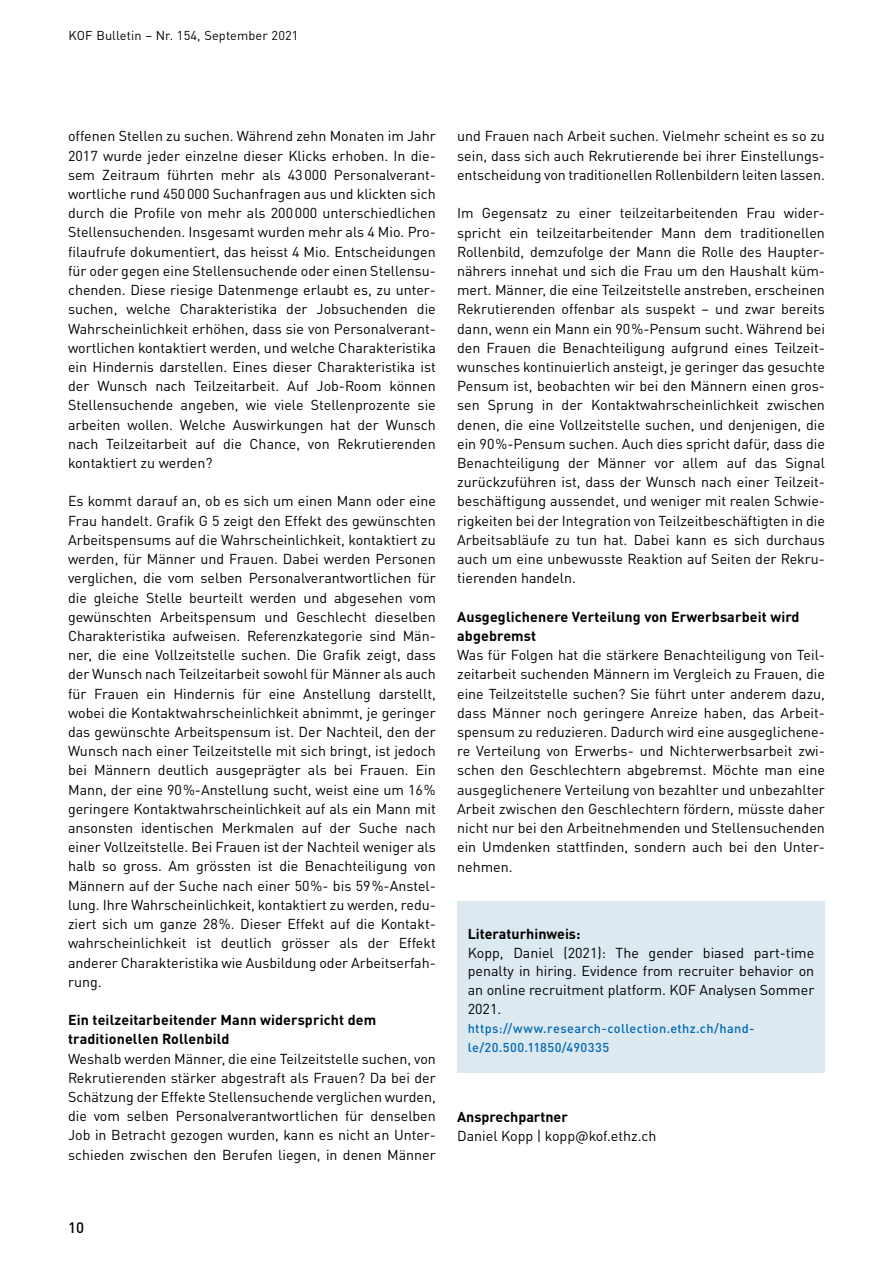
<style>
.page{position:relative;width:893px;height:1263px;background:#fff}
.page>*{position:absolute;margin:0;border:0;box-sizing:border-box;transform-origin:0 0}
.t1{font:500 15px "DIN Pro";color:#000}
.t2{font:14.25px/19.2px "DIN Pro";color:#000;text-align:justify}
.t3{font:700 14.25px/19.2px "DIN Pro";letter-spacing:.01em;color:#000}
.t4{font:500 12.75px/18.8px "DIN Pro";letter-spacing:.025em;color:#0069b4}
.t5{font:12.75px "DIN Pro";letter-spacing:.01em;color:#000}
</style>
<div class="page">
<div style="left:457px;top:901px;width:368px;height:23px;background:#dde9f0"></div>
<div style="left:457px;top:920px;width:368px;height:22px;background:#dde9f0"></div>
<div style="left:457px;top:939px;width:368px;height:78px;background:#dde9f0"></div>
<div style="left:457px;top:1014px;width:368px;height:40px;background:#dde9f0"></div>
<div style="left:457px;top:1051px;width:368px;height:22px;background:#dde9f0"></div>
<p class="t5" style="left:69px;top:25px;width:232px">KOF Bulletin – Nr. 154, September 2021</p>
<p class="t2" style="left:68px;top:125px;width:369px">offenen Stellen zu suchen. Während zehn Monaten im Jahr 2017 wurde jeder einzelne dieser Klicks erhoben. In die&shy;sem Zeitraum führten mehr als 43000 Personalverant&shy;wortliche rund 450000 Suchanfragen aus und klickten sich durch die Profile von mehr als 200000 unterschiedlichen Stellensuchenden. Insgesamt wurden mehr als 4 Mio. Pro&shy;filaufrufe dokumentiert, das heisst 4 Mio. Entscheidungen für oder gegen eine Stellensuchende oder einen Stellensu&shy;chenden. Diese riesige Datenmenge erlaubt es, zu unter&shy;suchen, welche Charakteristika der Jobsuchenden die Wahrscheinlichkeit erhöhen, dass sie von Personalverant&shy;wortlichen kontaktiert werden, und welche Charakteristika ein Hindernis darstellen. Eines dieser Charakteristika ist der Wunsch nach Teilzeitarbeit. Auf Job-Room können Stellensuchende angeben, wie viele Stellenprozente sie arbeiten wollen. Welche Auswirkungen hat der Wunsch nach Teilzeitarbeit auf die Chance, von Rekrutierenden kontaktiert zu werden?</p>
<p class="t2" style="left:68px;top:490px;width:369px">Es kommt darauf an, ob es sich um einen Mann oder eine Frau handelt. Grafik G 5 zeigt den Effekt des gewünschten Arbeitspensums auf die Wahrscheinlichkeit, kontaktiert zu werden, für Männer und Frauen. Dabei werden Personen verglichen, die vom selben Personalverantwortlichen für die gleiche Stelle beurteilt werden und abgesehen vom gewünschten Arbeitspensum und Geschlecht dieselben Charakteristika aufweisen. Referenzkategorie sind Män&shy;ner, die eine Vollzeitstelle suchen. Die Grafik zeigt, dass der Wunsch nach Teilzeitarbeit sowohl für Männer als auch für Frauen ein Hindernis für eine Anstellung darstellt, wobei die Kontaktwahrscheinlichkeit abnimmt, je geringer das gewünschte Arbeitspensum ist. Der Nachteil, den der Wunsch nach einer Teilzeitstelle mit sich bringt, ist jedoch bei Männern deutlich ausgeprägter als bei Frauen. Ein Mann, der eine 90%-Anstellung sucht, weist eine um 16% geringere Kontaktwahrscheinlichkeit auf als ein Mann mit ansonsten identischen Merkmalen auf der Suche nach einer Vollzeitstelle. Bei Frauen ist der Nachteil weniger als halb so gross. Am grössten ist die Benachteiligung von Männern auf der Suche nach einer 50%- bis 59%-Anstel&shy;lung. Ihre Wahrscheinlichkeit, kontaktiert zu werden, redu&shy;ziert sich um ganze 28%. Dieser Effekt auf die Kontakt&shy;wahrscheinlichkeit ist deutlich grösser als der Effekt anderer Charakteristika wie Ausbildung oder Arbeitserfah&shy;rung.</p>
<p class="t3" style="left:68px;top:1009px;width:310px">Ein teilzeitarbeitender Mann widerspricht dem traditionellen Rollenbild</p>
<p class="t2" style="left:68px;top:1047px;width:369px">Weshalb werden Männer, die eine Teilzeitstelle suchen, von Rekrutierenden stärker abgestraft als Frauen? Da bei der Schätzung der Effekte Stellensuchende verglichen wurden, die vom selben Personalverantwortlichen für denselben Job in Betracht gezogen wurden, kann es nicht an Unter&shy;schieden zwischen den Berufen liegen, in denen Männer</p>
<p class="t2" style="left:457px;top:125px;width:369px">und Frauen nach Arbeit suchen. Vielmehr scheint es so zu sein, dass sich auch Rekrutierende bei ihrer Einstellungs&shy;entscheidung von traditionellen Rollenbildern leiten lassen.</p>
<p class="t2" style="left:457px;top:202px;width:369px">Im Gegensatz zu einer teilzeitarbeitenden Frau wider&shy;spricht ein teilzeitarbeitender Mann dem traditionellen Rollenbild, demzufolge der Mann die Rolle des Haupter&shy;nährers innehat und sich die Frau um den Haushalt küm&shy;mert. Männer, die eine Teilzeitstelle anstreben, erscheinen Rekrutierenden offenbar als suspekt – und zwar bereits dann, wenn ein Mann ein 90%-Pensum sucht. Während bei den Frauen die Benachteiligung aufgrund eines Teilzeit&shy;wunsches kontinuierlich ansteigt, je geringer das gesuchte Pensum ist, beobachten wir bei den Männern einen gros&shy;sen Sprung in der Kontaktwahrscheinlichkeit zwischen denen, die eine Vollzeitstelle suchen, und denjenigen, die ein 90%-Pensum suchen. Auch dies spricht dafür, dass die Benachteiligung der Männer vor allem auf das Signal zurückzuführen ist, dass der Wunsch nach einer Teilzeit&shy;beschäftigung aussendet, und weniger mit realen Schwie&shy;rigkeiten bei der Integration von Teilzeitbeschäftigten in die Arbeitsabläufe zu tun hat. Dabei kann es sich durchaus auch um eine unbewusste Reaktion auf Seiten der Rekru&shy;tierenden handeln.</p>
<p class="t3" style="left:457px;top:605px;width:344px">Ausgeglichenere Verteilung von Erwerbsarbeit wird abgebremst</p>
<p class="t2" style="left:457px;top:644px;width:369px">Was für Folgen hat die stärkere Benachteiligung von Teil&shy;zeitarbeit suchenden Männern im Vergleich zu Frauen, die eine Teilzeitstelle suchen? Sie führt unter anderem dazu, dass Männer noch geringere Anreize haben, das Arbeit&shy;spensum zu reduzieren. Dadurch wird eine ausgeglichene&shy;re Verteilung von Erwerbs- und Nichterwerbsarbeit zwi&shy;schen den Geschlechtern abgebremst. Möchte man eine ausgeglichenere Verteilung von bezahlter und unbezahlter Arbeit zwischen den Geschlechtern fördern, müsste daher nicht nur bei den Arbeitnehmenden und Stellensuchenden ein Umdenken stattfinden, sondern auch bei den Unter&shy;nehmen.</p>
<p class="t3" style="left:468px;top:922px;width:114px">Literaturhinweis:</p>
<p class="t2" style="left:468px;top:942px;width:348px;line-height:18.8px">Kopp, Daniel (2021): The gender biased part-time penalty in hiring. Evidence from recruiter behavior on an online recruitment platform. KOF Analysen Sommer 2021.</p>
<p class="t4" style="left:468px;top:1017px;width:288px">https://www.research-collection.ethz.ch/hand&shy;le/20.500.11850/490335</p>
<p class="t3" style="left:457px;top:1105px;width:112px">Ansprechpartner</p>
<p class="t2" style="left:457px;top:1124px;width:201px">Daniel Kopp | kopp@kof.ethz.ch</p>
<p class="t1" style="left:68px;top:1215px;width:18px">10</p>
</div>
